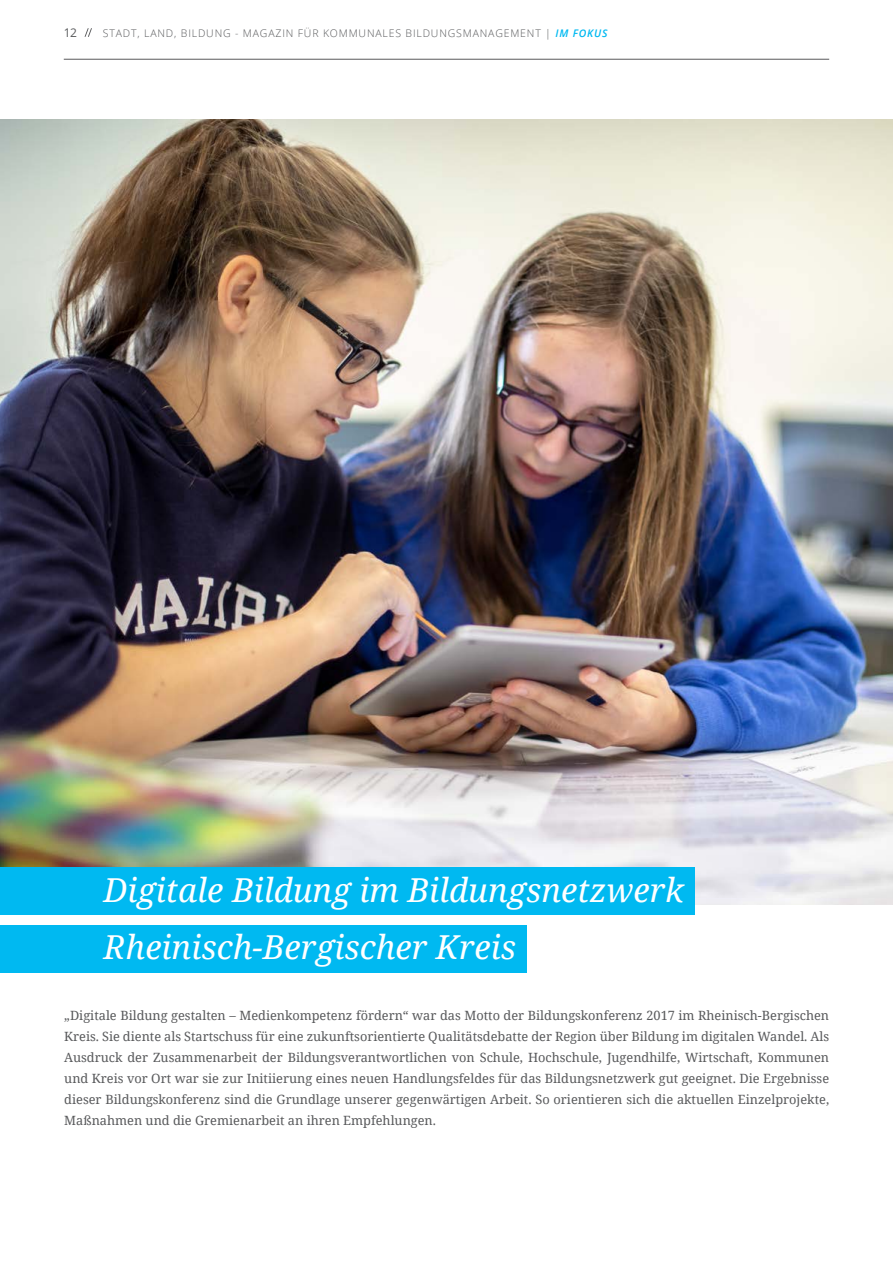
<style>
.page{position:relative;width:893px;height:1263px;background:#fff}
.page>*{position:absolute;margin:0;border:0;box-sizing:border-box;transform-origin:0 0}
.t1{font:italic 33px/57px "Noto Serif";color:#fff}
.t2{font:12.75px/21px "Noto Serif";color:#58595b;text-align:justify}
.t3{font:12px "Open Sans";color:#58595b}
.t4{font:300 10.5px "Open Sans";letter-spacing:.08em;color:#58595b}
.s1{font-weight:600;font-style:italic;color:#00b9f1}
</style>
<div class="page">
<img style="left:0;top:119px;width:893px;height:786px">
<div style="left:0;top:867px;width:695px;height:48px;background:#00b9f1"></div>
<div style="left:0;top:925px;width:526px;height:48px;background:#00b9f1"></div>
<svg style="left:85px;top:28px;width:7px;height:9px"></svg>
<hr style="left:64px;top:59px;width:765px;height:1px;background:#58595b">
<p class="t3" style="left:64px;top:24px;width:15px">12</p>
<p class="t4" style="left:103px;top:26px;width:506px">STADT, LAND, BILDUNG - MAGAZIN FÜR KOMM UNALES BILDUNGSMANAGEM ENT | <span class="s1">IM FOKUS</span></p>
<h1 class="t1" style="left:104px;top:861px;width:582px">Digitale Bildung im Bildungsnetzwerk<br>Rheinisch-Bergischer Kreis</h1>
<p class="t2" style="left:64px;top:1004px;width:766px">„Digitale Bildung gestalten – Medienkompetenz fördern“ war das Motto der Bildungskonferenz 2017 im Rheinisch-Bergischen Kreis. Sie diente als Startschuss für eine zukunftsorientierte Qualitätsdebatte der Region über Bildung im digitalen Wandel. Als Ausdruck der Zusammenarbeit der Bildungsverantwortlichen von Schule, Hochschule, Jugendhilfe, Wirtschaft, Kommunen und Kreis vor Ort war sie zur Initiierung eines neuen Handlungsfeldes für das Bildungsnetzwerk gut geeignet. Die Ergebnisse dieser Bildungskonferenz sind die Grundlage unserer gegenwärtigen Arbeit. So orientieren sich die aktuellen Einzelprojekte, Maßnahmen und die Gremienarbeit an ihren Empfehlungen.</p>
</div>
